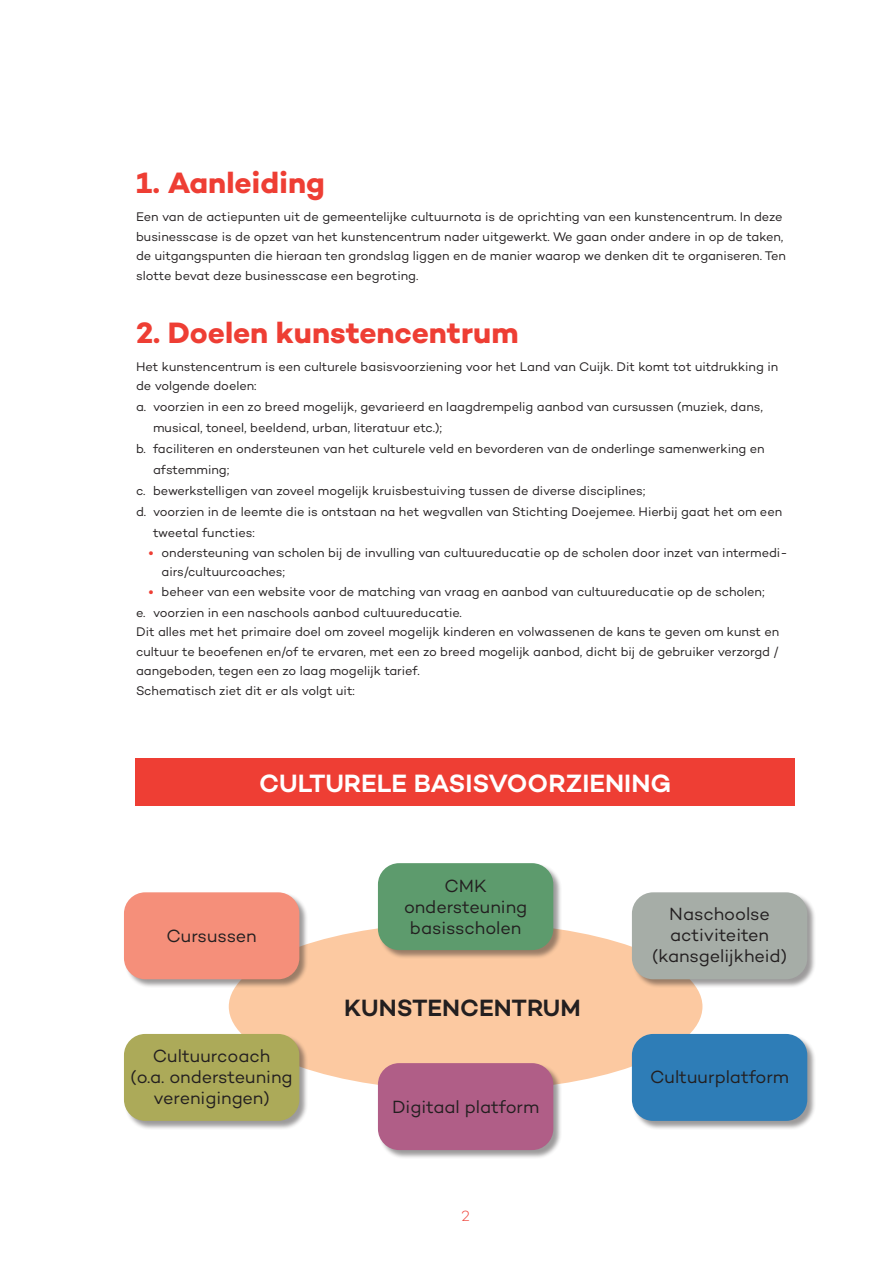
<style>
.page{position:relative;width:893px;height:1263px;background:#fff}
.page>*{position:absolute;margin:0;border:0;box-sizing:border-box;transform-origin:0 0}
.t1{font:700 30px "Campton";color:#ee3e34}
.t2{font:600 25.5px "Campton";color:#fff}
.t3{font:600 24px "Campton";color:#231f20}
.t4{font:18px/21px "Campton";letter-spacing:-.005em;color:#231f20;text-align:center}
.t5{font:300 15px "Campton";color:#ee3e34}
.t6{font:12.75px/19.5px "Campton";letter-spacing:-.005em;color:#231f20}
.s1{font-weight:700;color:#ee3e34}
</style>
<div class="page">
<div style="left:229px;top:922px;width:473px;height:169px;background:#fcc9a1;border-radius:50%"></div>
<div style="left:378px;top:863px;width:184px;height:96px;background:#231f20;opacity:.45"></div>
<div style="left:378px;top:863px;width:175px;height:87px;background:#5d9b6d;border-radius:21px"></div>
<div style="left:378px;top:1063px;width:184px;height:96px;background:#231f20;opacity:.45"></div>
<div style="left:378px;top:1063px;width:175px;height:87px;background:#b05e87;border-radius:21px"></div>
<div style="left:124px;top:892px;width:184px;height:96px;background:#231f20;opacity:.45"></div>
<div style="left:124px;top:892px;width:175px;height:87px;background:#f58f7a;border-radius:21px"></div>
<div style="left:124px;top:1034px;width:184px;height:96px;background:#231f20;opacity:.45"></div>
<div style="left:124px;top:1034px;width:175px;height:87px;background:#acaa59;border-radius:21px"></div>
<div style="left:632px;top:892px;width:184px;height:96px;background:#231f20;opacity:.45"></div>
<div style="left:632px;top:892px;width:175px;height:87px;background:#a6ada7;border-radius:21px"></div>
<div style="left:632px;top:1034px;width:184px;height:96px;background:#231f20;opacity:.45"></div>
<div style="left:632px;top:1034px;width:175px;height:87px;background:#2e7db7;border-radius:21px"></div>
<div style="left:135px;top:758px;width:660px;height:48px;background:#ee3e34"></div>
<h1 class="t1" style="left:136px;top:164px;width:190px">1. Aanleiding</h1>
<p class="t6" style="left:136px;top:207px;width:651px">Een van de actiepunten uit de gemeentelijke cultuurnota is de oprichting van een kunstencentrum. In deze businesscase is de opzet van het kunstencentrum nader uitgewerkt. We gaan onder andere in op de taken, de uitgangspunten die hieraan ten grondslag liggen en de manier waarop we denken dit te organiseren. Ten slotte bevat deze businesscase een begroting.</p>
<h1 class="t1" style="left:136px;top:313px;width:384px">2. Doelen kunstencentrum</h1>
<p class="t6" style="left:136px;top:356px;width:644px">Het kunstencentrum is een culturele basisvoorziening voor het Land van Cuijk. Dit komt tot uitdrukking in de volgende doelen:</p>
<p class="t6" style="left:136px;top:397px;width:628px">a. voorzien in een zo breed mogelijk, gevarieerd en laagdrempelig aanbod van cursussen (muziek, dans,</p>
<p class="t6" style="left:153px;top:418px;width:290px">musical, toneel, beeldend, urban, literatuur etc.);</p>
<p class="t6" style="left:136px;top:439px;width:630px">b. faciliteren en ondersteunen van het culturele veld en bevorderen van de onderlinge samenwerking en</p>
<p class="t6" style="left:153px;top:460px;width:78px">afstemming;</p>
<p class="t6" style="left:136px;top:481px;width:511px">c. bewerkstelligen van zoveel mogelijk kruisbestuiving tussen de diverse disciplines;</p>
<p class="t6" style="left:136px;top:502px;width:648px">d. voorzien in de leemte die is ontstaan na het wegvallen van Stichting Doejemee. Hierbij gaat het om een</p>
<p class="t6" style="left:153px;top:523px;width:103px">tweetal functies:</p>
<p class="t6" style="left:162px;top:542px;width:627px;text-indent:-13px"><span class="s1">•</span> ondersteuning van scholen bij de invulling van cultuureducatie op de scholen door inzet van intermedi&shy;airs/cultuurcoaches;</p>
<p class="t6" style="left:136px;top:581px;width:630px;line-height:21px;text-indent:13px"><span class="s1">•</span> beheer van een website voor de matching van vraag en aanbod van cultuureducatie op de scholen; e. voorzien in een naschools aanbod cultuureducatie.</p>
<p class="t6" style="left:136px;top:622px;width:645px">Dit alles met het primaire doel om zoveel mogelijk kinderen en volwassenen de kans te geven om kunst en cultuur te beoefenen en/of te ervaren, met een zo breed mogelijk aanbod, dicht bij de gebruiker verzorgd / aangeboden, tegen een zo laag mogelijk tarief.<br>Schematisch ziet dit er als volgt uit:</p>
<h2 class="t2" style="left:259px;top:767px;width:413px">CULTURELE BASISVOORZIENING</h2>
<h3 class="t4" style="left:166px;top:925px;width:92px">Cursussen</h3>
<h3 class="t4" style="left:131px;top:1045px;width:163px">Cultuurcoach<br>(o.a. ondersteuning verenigingen)</h3>
<h3 class="t4" style="left:404px;top:875px;width:125px">CMK ondersteuning basisscholen</h3>
<h3 class="t3" style="left:344px;top:992px;width:238px">KUNSTENCENTRUM</h3>
<h3 class="t4" style="left:392px;top:1096px;width:149px">Digitaal platform</h3>
<p class="t5" style="left:461px;top:1207px;width:10px">2</p>
<h3 class="t4" style="left:652px;top:903px;width:136px">Naschoolse activiteiten (kansgelijkheid)</h3>
<h3 class="t4" style="left:650px;top:1066px;width:141px">Cultuurplatform</h3>
</div>
